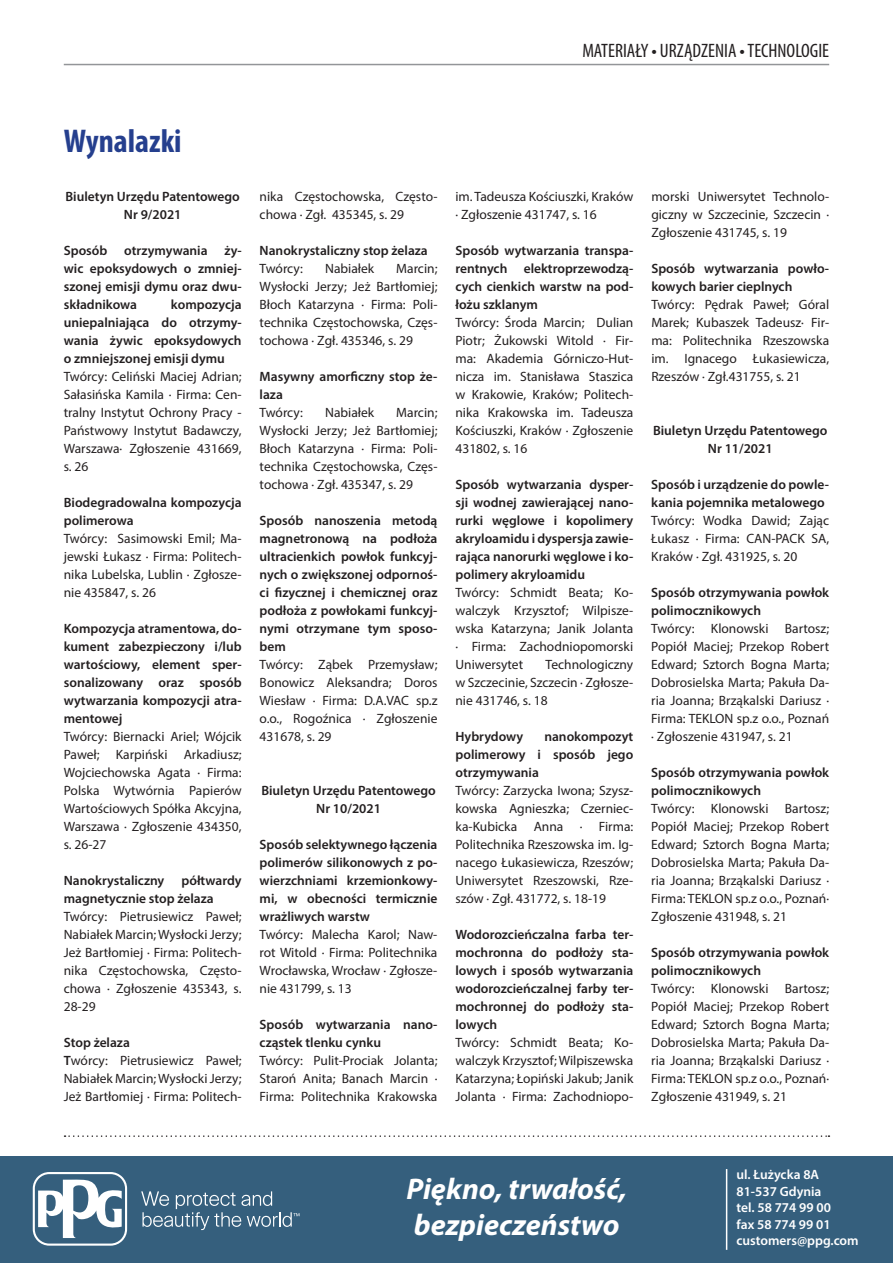
<style>
.page{position:relative;width:893px;height:1263px;background:#fff}
.page>*{position:absolute;margin:0;border:0;box-sizing:border-box;transform-origin:0 0}
.t1{font:700 condensed 33px "Myriad Pro";color:#253f8e}
.t2{font:italic 700 30px/36px "Myriad Pro";color:#fff}
.t3{font:condensed 19.5px "Myriad Pro";color:#231f20}
.t4{font:13.5px/18px "Myriad Pro";color:#231f20;text-align:justify}
.t5{font:600 13.5px/18px "Myriad Pro";color:#231f20;text-align:justify}
.t6{font:600 13.5px/16.5px "Myriad Pro";color:#fff}
.s1{font-stretch:normal}
.s2{font-weight:600}
</style>
<div class="page">
<svg style="left:65px;top:1135px;width:764px;height:2px"></svg>
<div style="left:0;top:1157px;width:893px;height:106px;background:#355f7d"></div>
<hr style="left:726px;top:1169px;width:1px;height:81px;background:#fff">
<svg style="left:141px;top:1191px;width:158px;height:39px"></svg>
<svg style="left:33px;top:1172px;width:94px;height:74px"></svg>
<hr style="left:64px;top:64px;width:765px;height:1px;background:#939598">
<h3 class="t3" style="left:582px;top:39px;width:248px">MATERIAŁY <span class="s1">•</span> URZĄDZENIA <span class="s1">•</span> TECHNOLOGIE</h3>
<h1 class="t1" style="left:64px;top:121px;width:119px">Wynalazki</h1>
<p class="t5" style="left:66px;top:188px;width:176px;text-align:center">Biuletyn Urzędu Patentowego<br>Nr 9/2021</p>
<p class="t5" style="left:64px;top:242px;width:179px">Sposób otrzymywania ży&shy;wic epoksydowych o zmniej&shy;szonej emisji dymu oraz dwu&shy;składnikowa</p>
<p class="t5" style="left:64px;top:296px;width:179px;text-indent:107px">kompozycja uniepalniająca do otrzymy&shy;wania żywic epoksydowych o zmniejszonej emisji dymu</p>
<p class="t4" style="left:64px;top:368px;width:179px">Twórcy: Celiński Maciej Adrian; Sałasińska Kamila · Firma: Cen&shy;tralny Instytut Ochrony Pracy - Państwowy Instytut Badawczy, Warszawa· Zgłoszenie 431669, s. 26</p>
<p class="t5" style="left:64px;top:494px;width:179px">Biodegradowalna kompozycja polimerowa</p>
<p class="t4" style="left:64px;top:530px;width:179px">Twórcy: Sasimowski Emil; Ma&shy;jewski Łukasz · Firma: Politech&shy;nika Lubelska, Lublin · Zgłosze&shy;nie 435847, s. 26</p>
<p class="t5" style="left:64px;top:620px;width:179px">Kompozycja atramentowa, do&shy;kument zabezpieczony i/lub wartościowy, element sper&shy;sonalizowany oraz sposób wytwarzania kompozycji atra&shy;mentowej</p>
<p class="t4" style="left:64px;top:728px;width:179px">Twórcy: Biernacki Ariel; Wójcik Paweł; Karpiński Arkadiusz; Wojciechowska Agata · Firma:<br>Polska Wytwórnia Papierów Wartościowych Spółka Akcyjna, Warszawa · Zgłoszenie 434350, s. 26-27</p>
<p class="t5" style="left:64px;top:871px;width:102px">Nanokrystaliczny</p>
<p class="t5" style="left:64px;top:871px;width:179px;text-indent:118px">półtwardy magnetycznie stop żelaza</p>
<p class="t4" style="left:64px;top:908px;width:179px">Twórcy: Pietrusiewicz Paweł; Nabiałek Marcin; Wysłocki Jerzy; Jeż Bartłomiej · Firma: Politech&shy;nika Częstochowska, Często&shy;chowa · Zgłoszenie 435343, s.<br>28-29</p>
<p class="t4" style="left:64px;top:1034px;width:179px;text-align:left"><span class="s2">Stop żelaza<br>T</span>wórcy: Pietrusiewicz Paweł;<br>Nabiałek Marcin; Wysłocki Jerzy;<br>Jeż Bartłomiej · Firma: Politech-</p>
<p class="t4" style="left:260px;top:188px;width:179px">nika Częstochowska, Często&shy;chowa · Zgł. 435345, s. 29</p>
<p class="t5" style="left:260px;top:241px;width:170px">Nanokrystaliczny stop żelaza</p>
<p class="t4" style="left:260px;top:260px;width:45px">Twórcy:</p>
<p class="t4" style="left:325px;top:260px;width:51px">Nabiałek</p>
<p class="t4" style="left:260px;top:260px;width:179px;text-indent:137px">Marcin; Wysłocki Jerzy; Jeż Bartłomiej; Błoch Katarzyna · Firma: Poli&shy;technika Częstochowska, Częs&shy;tochowa · Zgł. 435346, s. 29</p>
<p class="t5" style="left:260px;top:367px;width:179px">Masywny amorficzny stop że&shy;laza</p>
<p class="t4" style="left:260px;top:404px;width:45px">Twórcy:</p>
<p class="t4" style="left:325px;top:404px;width:51px">Nabiałek</p>
<p class="t4" style="left:260px;top:404px;width:179px;text-indent:137px">Marcin; Wysłocki Jerzy; Jeż Bartłomiej; Błoch Katarzyna · Firma: Poli&shy;technika Częstochowska, Częs&shy;tochowa · Zgł. 435347, s. 29</p>
<p class="t5" style="left:260px;top:511px;width:179px">Sposób nanoszenia metodą magnetronową na podłoża ultracienkich powłok funkcyj&shy;nych o zwiększonej odpornoś&shy;ci fizycznej i chemicznej oraz podłoża z powłokami funkcyj&shy;nymi otrzymane tym sposo&shy;bem</p>
<p class="t4" style="left:260px;top:655px;width:179px">Twórcy: Ząbek Przemysław; Bonowicz Aleksandra; Doros Wiesław · Firma: D.A.VAC sp.z o.o., Rogoźnica · Zgłoszenie 431678, s. 29</p>
<p class="t5" style="left:261px;top:781px;width:176px;text-align:center">Biuletyn Urzędu Patentowego<br>Nr 10/2021</p>
<p class="t5" style="left:260px;top:835px;width:179px">Sposób selektywnego łączenia polimerów silikonowych z po&shy;wierzchniami krzemionkowy&shy;mi, w obecności termicznie wrażliwych warstw</p>
<p class="t4" style="left:260px;top:925px;width:179px">Twórcy: Malecha Karol; Naw&shy;rot Witold · Firma: Politechnika Wrocławska, Wrocław · Zgłosze&shy;nie 431799, s. 13</p>
<p class="t5" style="left:260px;top:1015px;width:179px">Sposób wytwarzania nano&shy;cząstek tlenku cynku</p>
<p class="t4" style="left:260px;top:1051px;width:179px">Twórcy: Pulit-Prociak Jolanta; Staroń Anita; Banach Marcin · Firma: Politechnika Krakowska</p>
<p class="t4" style="left:455px;top:187px;width:179px">im. Tadeusza Kościuszki, Kraków · Zgłoszenie 431747, s. 16</p>
<p class="t5" style="left:455px;top:241px;width:179px">Sposób wytwarzania transpa&shy;rentnych elektroprzewodzą&shy;cych cienkich warstw na pod&shy;łożu szklanym</p>
<p class="t4" style="left:455px;top:313px;width:179px">Twórcy: Środa Marcin; Dulian Piotr; Żukowski Witold · Fir&shy;ma: Akademia Górniczo-Hut&shy;nicza im. Stanisława Staszica w Krakowie, Kraków; Politech&shy;nika Krakowska im. Tadeusza Kościuszki, Kraków · Zgłoszenie 431802, s. 16</p>
<p class="t5" style="left:455px;top:475px;width:179px">Sposób wytwarzania dysper&shy;sji wodnej zawierającej nano&shy;rurki węglowe i kopolimery akryloamidu i dyspersja zawie&shy;rająca nanorurki węglowe i ko&shy;polimery akryloamidu</p>
<p class="t4" style="left:455px;top:583px;width:179px">Twórcy: Schmidt Beata; Ko&shy;walczyk Krzysztof; Wilpisze&shy;wska Katarzyna; Janik Jolanta · Firma: Zachodniopomorski Uniwersytet</p>
<p class="t4" style="left:455px;top:655px;width:179px;text-indent:90px">Technologiczny w Szczecinie, Szczecin · Zgłosze&shy;nie 431746, s. 18</p>
<p class="t5" style="left:455px;top:727px;width:69px">Hybrydowy</p>
<p class="t5" style="left:455px;top:727px;width:179px;text-indent:89px">nanokompozyt polimerowy i sposób jego otrzymywania</p>
<p class="t4" style="left:455px;top:781px;width:179px">Twórcy: Zarzycka Iwona; Szysz&shy;kowska Agnieszka; Czerniec&shy;ka-Kubicka Anna · Firma:<br>Politechnika Rzeszowska im. Ig&shy;nacego Łukasiewicza, Rzeszów; Uniwersytet Rzeszowski, Rze&shy;szów · Zgł. 431772, s. 18-19</p>
<p class="t5" style="left:455px;top:925px;width:179px">Wodorozcieńczalna farba ter&shy;mochronna do podłoży sta&shy;lowych i sposób wytwarzania wodorozcieńczalnej farby ter&shy;mochronnej do podłoży sta&shy;lowych</p>
<p class="t4" style="left:455px;top:1033px;width:179px">Twórcy: Schmidt Beata; Ko&shy;walczyk Krzysztof; Wilpiszewska Katarzyna; Łopiński Jakub; Janik Jolanta · Firma: Zachodniopo-</p>
<p class="t4" style="left:651px;top:187px;width:179px">morski Uniwersytet Technolo&shy;giczny w Szczecinie, Szczecin · Zgłoszenie 431745, s. 19</p>
<p class="t5" style="left:651px;top:259px;width:179px">Sposób wytwarzania powło&shy;kowych barier cieplnych</p>
<p class="t4" style="left:651px;top:295px;width:179px">Twórcy: Pędrak Paweł; Góral Marek; Kubaszek Tadeusz· Fir&shy;ma: Politechnika Rzeszowska im. Ignacego Łukasiewicza, Rzeszów · Zgł.431755, s. 21</p>
<p class="t5" style="left:653px;top:421px;width:176px;text-align:center">Biuletyn Urzędu Patentowego<br>Nr 11/2021</p>
<p class="t5" style="left:651px;top:475px;width:179px">Sposób i urządzenie do powle&shy;kania pojemnika metalowego</p>
<p class="t4" style="left:651px;top:511px;width:179px">Twórcy: Wodka Dawid; Zając Łukasz · Firma: CAN-PACK SA, Kraków · Zgł. 431925, s. 20</p>
<p class="t5" style="left:651px;top:583px;width:179px">Sposób otrzymywania powłok polimocznikowych</p>
<p class="t4" style="left:651px;top:619px;width:179px">Twórcy: Klonowski Bartosz; Popiół Maciej; Przekop Robert Edward; Sztorch Bogna Marta; Dobrosielska Marta; Pakuła Da&shy;ria Joanna; Brząkalski Dariusz · Firma: TEKLON sp.z o.o., Poznań · Zgłoszenie 431947, s. 21</p>
<p class="t5" style="left:651px;top:763px;width:179px">Sposób otrzymywania powłok polimocznikowych</p>
<p class="t4" style="left:651px;top:799px;width:179px">Twórcy: Klonowski Bartosz; Popiół Maciej; Przekop Robert Edward; Sztorch Bogna Marta; Dobrosielska Marta; Pakuła Da&shy;ria Joanna; Brząkalski Dariusz · Firma: TEKLON sp.z o.o., Poznań· Zgłoszenie 431948, s. 21</p>
<p class="t5" style="left:651px;top:943px;width:179px">Sposób otrzymywania powłok polimocznikowych</p>
<p class="t4" style="left:651px;top:979px;width:179px">Twórcy: Klonowski Bartosz; Popiół Maciej; Przekop Robert Edward; Sztorch Bogna Marta; Dobrosielska Marta; Pakuła Da&shy;ria Joanna; Brząkalski Dariusz · Firma: TEKLON sp.z o.o., Poznań· Zgłoszenie 431949, s. 21</p>
<h2 class="t2" style="left:406px;top:1170px;width:222px">Piękno, trwałość, bezpieczeństwo</h2>
<p class="t6" style="left:736px;top:1166px;width:124px">ul. Łużycka 8A<br>81-537 Gdynia<br>tel. 58 774 99 00<br>fax 58 774 99 01 customers@ppg.com</p>
</div>
